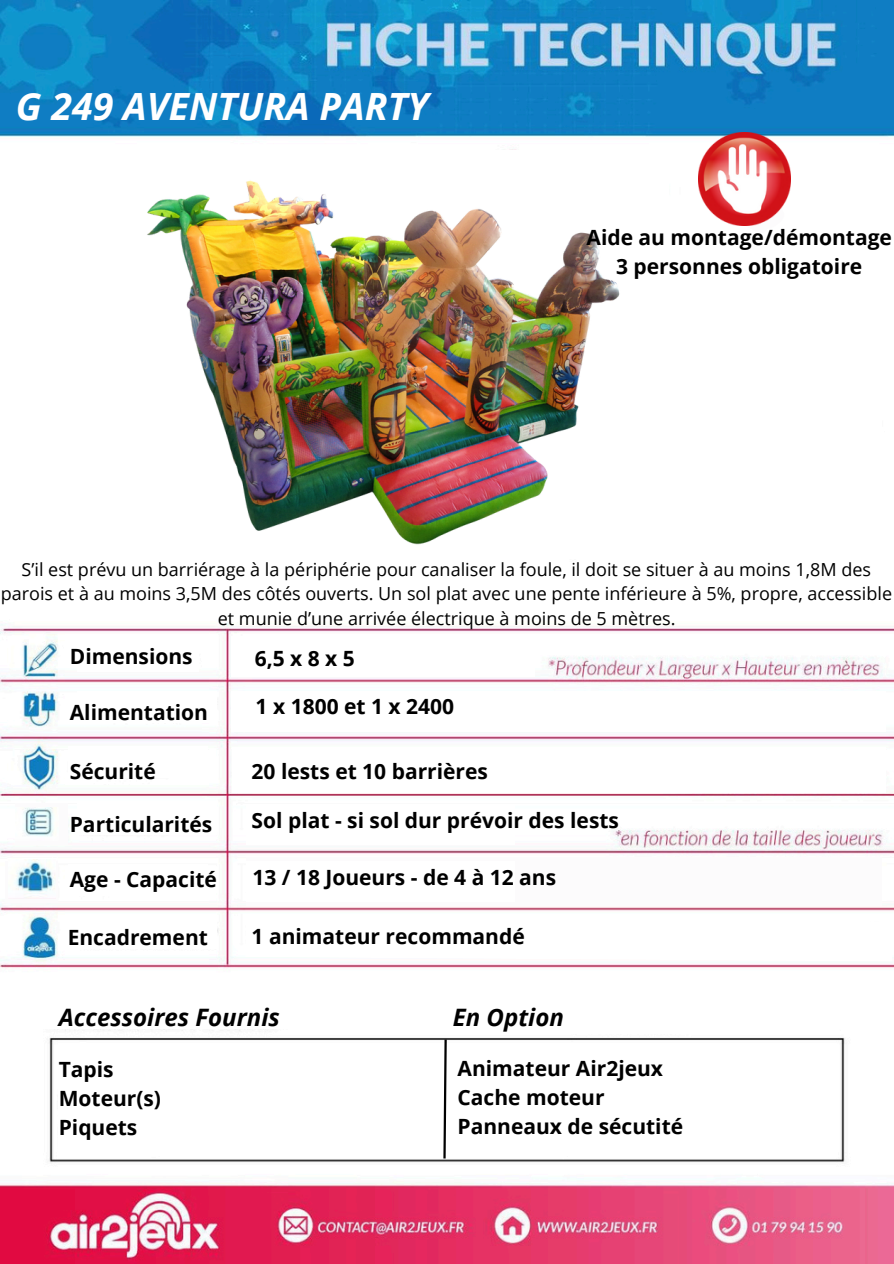
<style>
.page{position:relative;width:894px;height:1264px;background:#fff}
.page>*{position:absolute;margin:0;border:0;box-sizing:border-box;transform-origin:0 0}
.t1{font:italic 700 37.5px "Open Sans";color:#fff}
.t2{font:24px "Open Sans";color:#000}
.t3{font:italic 700 24px "Open Sans";color:#000}
.t4{font:700 21px/29.2px "Open Sans";color:#000}
.t5{font:18px/24.8px "Open Sans";color:#000;text-align:center}
</style>
<div class="page">
<img style="left:0;top:0;width:893px;height:1263px">
<div style="left:246px;top:857px;width:635px;height:48px;background:#fcfbfc"></div>
<div style="left:92px;top:497px;width:140px;height:122px;background:#fff"></div>
<div style="left:92px;top:150px;width:576px;height:408px;background:#fff"></div>
<div style="left:77px;top:640px;width:122px;height:32px;background:#fff"></div>
<div style="left:77px;top:691px;width:140px;height:31px;background:#fff"></div>
<div style="left:69px;top:746px;width:139px;height:32px;background:#fff"></div>
<div style="left:77px;top:803px;width:140px;height:32px;background:#fff"></div>
<div style="left:69px;top:864px;width:139px;height:31px;background:#fff"></div>
<div style="left:77px;top:917px;width:140px;height:31px;background:#fff"></div>
<div style="left:231px;top:691px;width:654px;height:40px;background:#fff"></div>
<div style="left:246px;top:804px;width:268px;height:41px;background:#fff"></div>
<div style="left:246px;top:861px;width:268px;height:41px;background:#fff"></div>
<svg style="left:245px;top:916px;width:647px;height:45px"></svg>
<div style="left:58px;top:1047px;width:346px;height:108px;background:#fff"></div>
<div style="left:549px;top:999px;width:268px;height:34px;background:#fff"></div>
<div style="left:549px;top:1042px;width:268px;height:113px;background:#fff"></div>
<div style="left:40px;top:994px;width:268px;height:34px;background:#fff"></div>
<div style="left:599px;top:259px;width:282px;height:268px;background:#fff"></div>
<div style="left:16px;top:803px;width:52px;height:42px;background:#fcfbfc"></div>
<div style="left:6px;top:861px;width:52px;height:42px;background:#fcfbfc"></div>
<img style="left:8px;top:859px;width:48px;height:34px">
<img style="left:24px;top:807px;width:29px;height:29px">
<div style="left:232px;top:746px;width:653px;height:46px;background:#fff"></div>
<svg style="left:442px;top:1037px;width:6px;height:123px"></svg>
<div style="left:232px;top:636px;width:303px;height:40px;background:#fff"></div>
<svg style="left:728px;top:225px;width:56px;height:8px"></svg>
<img style="left:698px;top:133px;width:92px;height:92px">
<img style="left:147px;top:180px;width:520px;height:386px">
<p class="t1" style="left:16px;top:80px;width:414px">G 249 AVENTURA PARTY</p>
<h3 class="t4" style="left:586px;top:222px;width:307px;text-align:center">Aide au montage/démontage<br>3 personnes obligatoire</h3>
<p class="t5" style="left:1px;top:556px;width:892px">S’il est prévu un barriérage à la périphérie pour canaliser la foule, il doit se situer à au moins 1,8M des parois et à au moins 3,5M des côtés ouverts. Un sol plat avec une pente inférieure à 5%, propre, accessible et munie d’une arrivée électrique à moins de 5 mètres.</p>
<h4 class="t4" style="left:70px;top:641px;width:124px">Dimensions</h4>
<h4 class="t4" style="left:70px;top:696px;width:140px">Alimentation</h4>
<h4 class="t4" style="left:254px;top:643px;width:102px">6,5x8x5</h4>
<h4 class="t4" style="left:255px;top:690px;width:200px">1 x 1800 et 1 x 2400</h4>
<p class="t4" style="left:70px;top:756px;width:87px">Sécurité</p>
<h4 class="t4" style="left:70px;top:809px;width:144px">Particularités</h4>
<h4 class="t4" style="left:70px;top:864px;width:149px">Age - Capacité</h4>
<h4 class="t4" style="left:68px;top:922px;width:142px">Encadrement</h4>
<h1 class="t2" style="left:246px;top:747px;width:329px">Prévoir 10 barrières et 8 lests</h1>
<h3 class="t4" style="left:251px;top:755px;width:238px">20 lests et 10 barrières</h3>
<p class="t4" style="left:251px;top:805px;width:369px">Sol plat - si sol dur prévoir des lests</p>
<h4 class="t4" style="left:252px;top:861px;width:305px">13 / 18 Joueurs - de 4 à 12 ans</h4>
<h4 class="t4" style="left:251px;top:921px;width:274px">1 animateur recommandé</h4>
<p class="t2" style="left:246px;top:867px;width:185px">A partir de 6 ans</p>
<p class="t3" style="left:59px;top:1000px;width:222px">Accessoires Fournis</p>
<h4 class="t4" style="left:59px;top:1053px;width:104px">Tapis<br>Moteur(s)<br>Piquets</h4>
<p class="t3" style="left:453px;top:1000px;width:113px">En Option</p>
<h4 class="t4" style="left:457px;top:1053px;width:227px">Animateur Air2jeux<br>Cache moteur<br>Panneaux de sécutité</h4>
</div>
